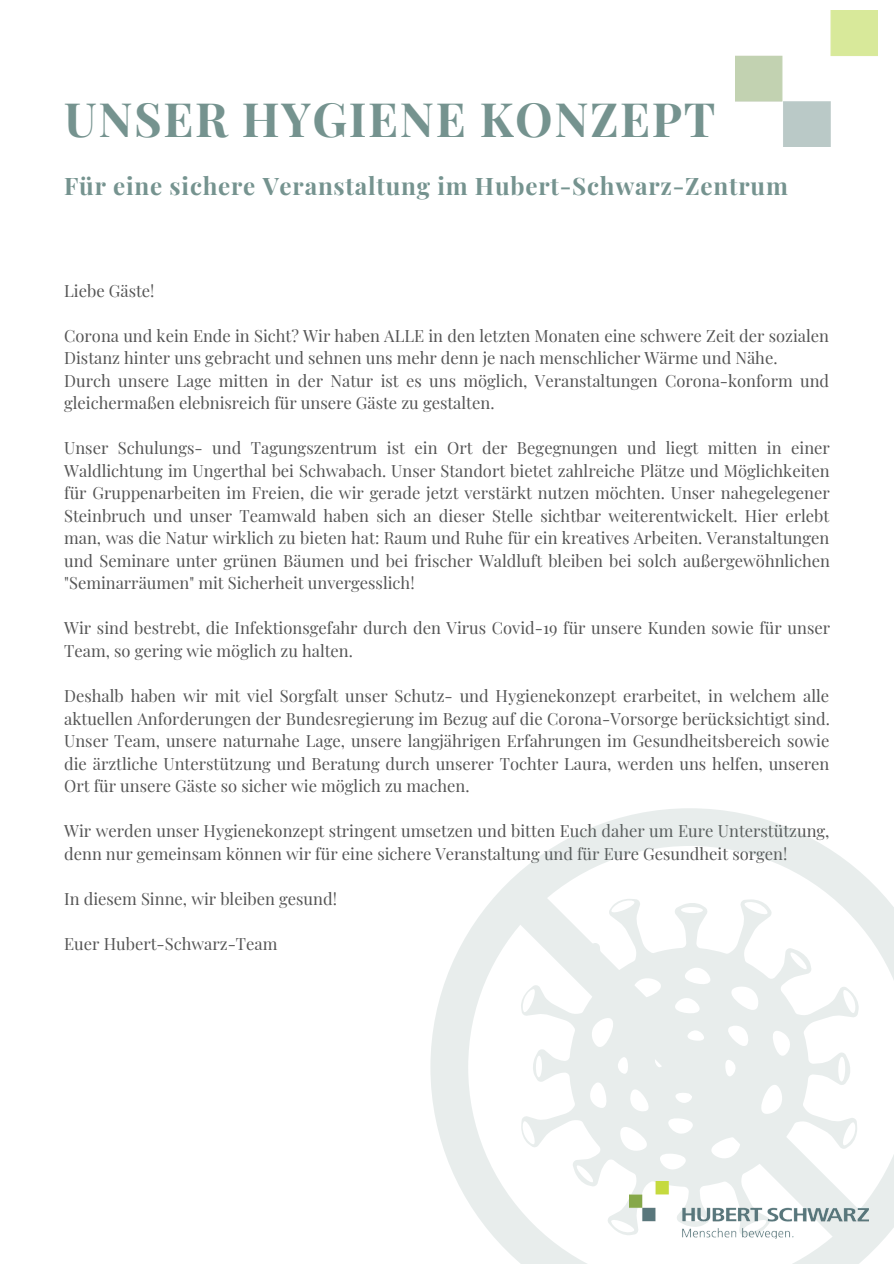
<style>
.page{position:relative;width:894px;height:1264px;background:#fff}
.page>*{position:absolute;margin:0;border:0;box-sizing:border-box;transform-origin:0 0}
.t1{font:700 47.4px "Playfair Display";letter-spacing:.035em;color:#75938f}
.t2{font:700 24.15px "Playfair Display";letter-spacing:.035em;color:#75938f}
.t3{font:16.5px/22.5px "Playfair Display";color:#545454}
</style>
<div class="page">
<svg style="left:430px;top:808px;width:463px;height:455px"></svg>
<svg style="left:501px;top:878px;width:377px;height:377px"></svg>
<img style="left:629px;top:1181px;width:238px;height:57px">
<img style="left:735px;top:11px;width:142px;height:135px">
<p class="t1" style="left:64px;top:85px;width:652px">UNSER HYGIENE KONZEPT</p>
<p class="t2" style="left:64px;top:169px;width:725px">Für eine sichere Veranstaltung im Hubert-Schwarz-Zentrum</p>
<p class="t3" style="left:64px;top:278px;width:92px">Liebe Gäste!</p>
<p class="t3" style="left:64px;top:323px;width:766px">Corona und kein Ende in Sicht? Wir haben ALLE in den letzten Monaten eine schwere Zeit der sozialen<br>Distanz hinter uns gebracht und sehnen uns mehr denn je nach menschlicher Wärme und Nähe.</p>
<p class="t3" style="left:64px;top:368px;width:766px">Durch unsere Lage mitten in der Natur ist es uns möglich, Veranstaltungen Corona-konform und gleichermaßen elebnisreich für unsere Gäste zu gestalten.</p>
<p class="t3" style="left:64px;top:436px;width:767px;text-align:justify">Unser Schulungs- und Tagungszentrum ist ein Ort der Begegnungen und liegt mitten in einer Waldlichtung im Ungerthal bei Schwabach. Unser Standort bietet zahlreiche Plätze und Möglichkeiten für Gruppenarbeiten im Freien, die wir gerade jetzt verstärkt nutzen möchten. Unser nahegelegener Steinbruch und unser Teamwald haben sich an dieser Stelle sichtbar weiterentwickelt. Hier erlebt man, was die Natur wirklich zu bieten hat: Raum und Ruhe für ein kreatives Arbeiten. Veranstaltungen und Seminare unter grünen Bäumen und bei frischer Waldluft bleiben bei solch außergewöhnlichen "Seminarräumen" mit Sicherheit unvergesslich!</p>
<p class="t3" style="left:64px;top:616px;width:767px">Wir sind bestrebt, die Infektionsgefahr durch den Virus Covid-19 für unsere Kunden sowie für unser<br>Team, so gering wie möglich zu halten.</p>
<p class="t3" style="left:64px;top:684px;width:767px;text-align:justify">Deshalb haben wir mit viel Sorgfalt unser Schutz- und Hygienekonzept erarbeitet, in welchem alle aktuellen Anforderungen der Bundesregierung im Bezug auf die Corona-Vorsorge berücksichtigt sind.<br>Unser Team, unsere naturnahe Lage, unsere langjährigen Erfahrungen im Gesundheitsbereich sowie die ärztliche Unterstützung und Beratung durch unserer Tochter Laura, werden uns helfen, unseren Ort für unsere Gäste so sicher wie möglich zu machen.</p>
<p class="t3" style="left:64px;top:819px;width:766px">Wir werden unser Hygienekonzept stringent umsetzen und bitten Euch daher um Eure Unterstützung, denn nur gemeinsam können wir für eine sichere Veranstaltung und für Eure Gesundheit sorgen!</p>
<p class="t3" style="left:64px;top:886px;width:274px">In diesem Sinne, wir bleiben gesund!</p>
<p class="t3" style="left:64px;top:931px;width:215px">Euer Hubert-Schwarz-Team</p>
</div>
